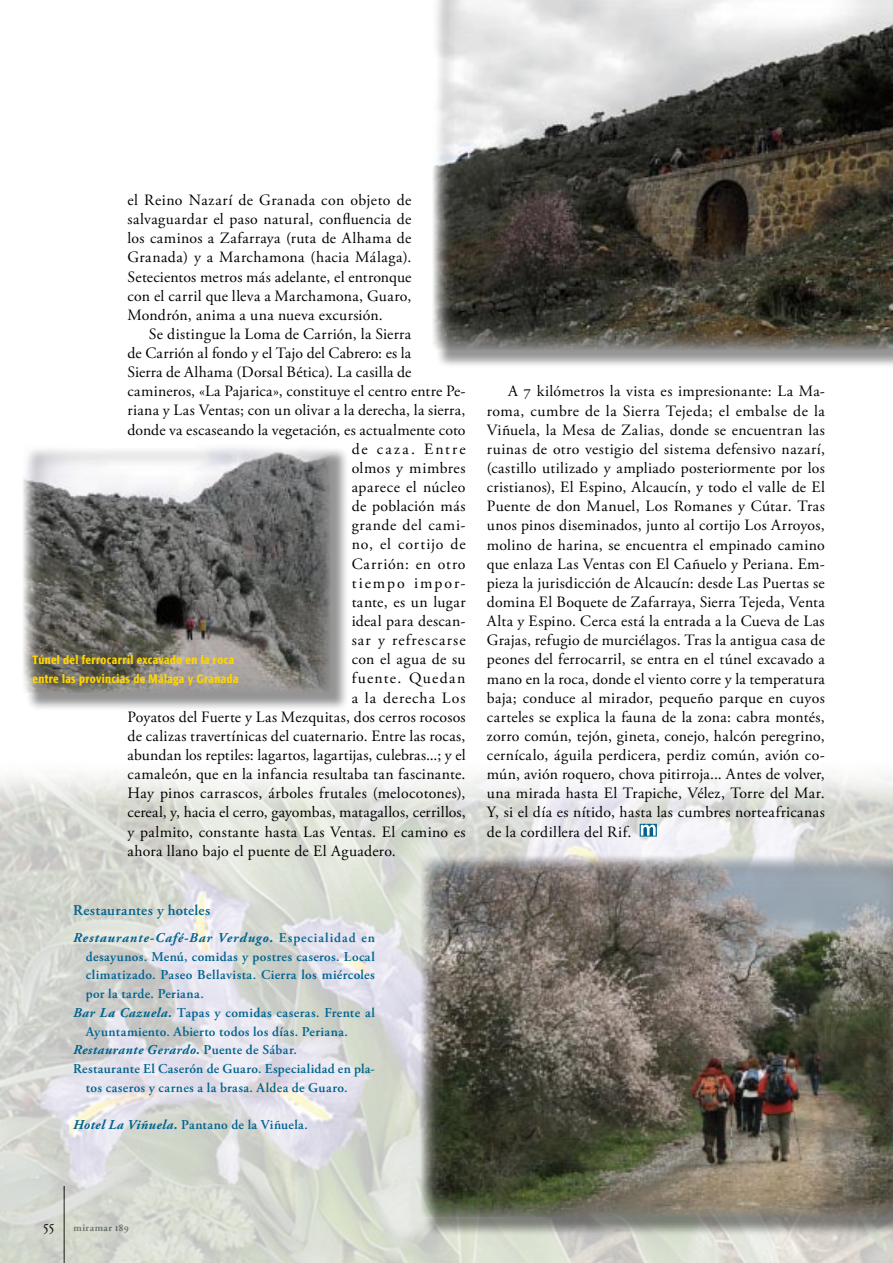
<style>
.page{position:relative;width:893px;height:1263px;background:#fff}
.page>*{position:absolute;margin:0;border:0;box-sizing:border-box;transform-origin:0 0}
.t1{font:15.75px/19.2px "Adobe Garamond Pro";letter-spacing:.02em;color:#000;text-align:justify}
.t2{font:15.75px "Adobe Garamond Pro";color:#000}
.t3{font:15.75px "Adobe Garamond Pro";letter-spacing:.06em;color:#000}
.t4{font:15.75px "Adobe Garamond Pro";letter-spacing:.07em;color:#000}
.t5{font:15.75px "Adobe Garamond Pro";letter-spacing:.05em;color:#000}
.t6{font:15.75px "Adobe Garamond Pro";letter-spacing:.055em;color:#000}
.t7{font:15.75px "Adobe Garamond Pro";letter-spacing:.08em;color:#000}
.t8{font:15.75px "Adobe Garamond Pro";letter-spacing:.135em;color:#000}
.t9{font:15.75px "Adobe Garamond Pro";letter-spacing:.13em;color:#000}
.t10{font:600 15px "Adobe Garamond Pro";letter-spacing:.02em;color:#00638f}
.t11{font:600 13.5px "Adobe Garamond Pro";letter-spacing:.025em;color:#00638f}
.t12{font:italic 700 13.5px "Adobe Garamond Pro";letter-spacing:.065em;color:#00638f}
.t13{font:italic 700 13.5px "Adobe Garamond Pro";letter-spacing:.035em;color:#00638f}
.t14{font:500 condensed 12px/19.2px "Formata";letter-spacing:.03em;color:#ffd500}
.t15{font:600 10.5px "Adobe Garamond Pro";letter-spacing:.04em;color:#727375}
.s1{font-weight:600;font-style:normal}
.s2{font-weight:700;font-style:italic}
.s3{font-weight:400;font-size:16.5px;color:#000}
</style>
<div class="page">
<img style="left:0;top:776px;width:893px;height:487px">
<div style="left:423px;top:858px;width:470px;height:405px;background:#000;opacity:.42"></div>
<img style="left:421px;top:855px;width:472px;height:362px">
<svg style="left:640px;top:824px;width:17px;height:12px"></svg>
<svg style="left:641px;top:825px;width:15px;height:10px"></svg>
<div style="left:435px;top:0;width:458px;height:382px;background:#000;opacity:.42"></div>
<img style="left:433px;top:0;width:460px;height:350px">
<div style="left:25px;top:446px;width:330px;height:273px;background:#000;opacity:.42"></div>
<img style="left:23px;top:446px;width:307px;height:247px">
<p class="t1" style="left:128px;top:191px;width:285px">el Reino Nazarí de Granada con objeto de salvaguardar el paso natural, confluencia de los caminos a Zafarraya (ruta de Alhama de Granada) y a Marchamona (hacia Málaga).<br>Setecientos metros más adelante, el entronque con el carril que lleva a Marchamona, Guaro, Mondrón, anima a una nueva excursión.</p>
<p class="t1" style="left:149px;top:325px;width:264px">Se distingue la Loma de Carrión, la Sierra</p>
<p class="t2" style="left:128px;top:344px;width:285px">de Carrión al fondo y el Tajo del Cabrero: es la</p>
<p class="t1" style="left:128px;top:363px;width:285px">Sierra de Alhama (Dorsal Bética). La casilla de</p>
<p class="t1" style="left:128px;top:382px;width:340px">camineros, «La Pajarica», constituye el centro entre Pe-</p>
<p class="t1" style="left:128px;top:401px;width:339px">riana y Las Ventas; con un olivar a la derecha, la sierra,</p>
<p class="t1" style="left:128px;top:421px;width:339px">donde va escaseando la vegetación, es actualmente coto</p>
<p class="t8" style="left:352px;top:439px;width:115px">de caza. Entre</p>
<p class="t1" style="left:352px;top:459px;width:115px">olmos y mimbres</p>
<p class="t1" style="left:352px;top:478px;width:115px">aparece el núcleo</p>
<p class="t1" style="left:352px;top:497px;width:115px">de población más</p>
<p class="t5" style="left:352px;top:516px;width:115px">grande del cami-</p>
<p class="t3" style="left:352px;top:535px;width:115px">no, el cortijo de</p>
<p class="t6" style="left:352px;top:554px;width:115px">Carrión: en otro</p>
<p class="t9" style="left:352px;top:573px;width:115px">tiempo impor-</p>
<p class="t1" style="left:352px;top:593px;width:115px">tante, es un lugar</p>
<p class="t1" style="left:352px;top:612px;width:115px">ideal para descan-</p>
<p class="t4" style="left:352px;top:631px;width:115px">sar y refrescarse</p>
<p class="t1" style="left:352px;top:650px;width:115px">con el agua de su</p>
<p class="t7" style="left:352px;top:669px;width:115px">fuente. Quedan</p>
<p class="t3" style="left:352px;top:688px;width:115px">a la derecha Los</p>
<p class="t1" style="left:128px;top:708px;width:340px">Poyatos del Fuerte y Las Mezquitas, dos cerros rocosos</p>
<p class="t1" style="left:128px;top:727px;width:339px">de calizas travertínicas del cuaternario. Entre las rocas,</p>
<p class="t1" style="left:128px;top:746px;width:340px">abundan los reptiles: lagartos, lagartijas, culebras...; y el</p>
<p class="t1" style="left:128px;top:765px;width:339px">camaleón, que en la infancia resultaba tan fascinante.</p>
<p class="t1" style="left:128px;top:784px;width:339px">Hay pinos carrascos, árboles frutales (melocotones),</p>
<p class="t1" style="left:128px;top:803px;width:340px">cereal, y, hacia el cerro, gayombas, matagallos, cerrillos,</p>
<p class="t1" style="left:128px;top:822px;width:340px">y palmito, constante hasta Las Ventas. El camino es</p>
<p class="t1" style="left:128px;top:842px;width:270px">ahora llano bajo el puente de El Aguadero.</p>
<p class="t14" style="left:33px;top:650px;width:207px">Túnel del ferrocarril excavado en la roca entre las provincias de Málaga y Granada</p>
<p class="t10" style="left:73px;top:901px;width:139px">Restaurantes y hoteles</p>
<p class="t12" style="left:73px;top:930px;width:303px">Restaurante-Café-Bar Verdugo. <span class="s1">Especialidad en</span></p>
<p class="t11" style="left:86px;top:949px;width:290px">desayunos. Menú, comidas y postres caseros. Local</p>
<p class="t11" style="left:86px;top:967px;width:290px">climatizado. Paseo Bellavista. Cierra los miércoles</p>
<p class="t11" style="left:86px;top:986px;width:119px">por la tarde. Periana.</p>
<p class="t11" style="left:73px;top:1005px;width:303px"><span class="s2">Bar La Cazuela.</span> Tapas y comidas caseras. Frente al</p>
<p class="t11" style="left:86px;top:1024px;width:263px">Ayuntamiento. Abierto todos los días. Periana.</p>
<p class="t13" style="left:73px;top:1042px;width:225px">Restaurante Gerardo. <span class="s1">Puente de Sábar.</span></p>
<p class="t11" style="left:73px;top:1061px;width:303px">Restaurante El Caserón de Guaro. Especialidad en pla-</p>
<p class="t11" style="left:86px;top:1080px;width:263px">tos caseros y carnes a la brasa. Aldea de Guaro.</p>
<p class="t11" style="left:73px;top:1117px;width:236px"><span class="s2">Hotel La Viñuela.</span> Pantano de la Viñuela.</p>
<p class="t1" style="left:487px;top:382px;width:340px;text-indent:21px">A 7 kilómetros la vista es impresionante: La Ma&shy;roma, cumbre de la Sierra Tejeda; el embalse de la Viñuela, la Mesa de Zalias, donde se encuentran las ruinas de otro vestigio del sistema defensivo nazarí, (castillo utilizado y ampliado posteriormente por los cristianos), El Espino, Alcaucín, y todo el valle de El Puente de don Manuel, Los Romanes y Cútar. Tras unos pinos diseminados, junto al cortijo Los Arroyos, molino de harina, se encuentra el empinado camino que enlaza Las Ventas con El Cañuelo y Periana. Em&shy;pieza la jurisdicción de Alcaucín: desde Las Puertas se domina El Boquete de Zafarraya, Sierra Tejeda, Venta Alta y Espino. Cerca está la entrada a la Cueva de Las Grajas, refugio de murciélagos. Tras la antigua casa de peones del ferrocarril, se entra en el túnel excavado a mano en la roca, donde el viento corre y la temperatura baja; conduce al mirador, pequeño parque en cuyos carteles se explica la fauna de la zona: cabra montés, zorro común, tejón, gineta, conejo, halcón peregrino, cernícalo, águila perdicera, perdiz común, avión co&shy;mún, avión roquero, chova pitirroja... Antes de volver, una mirada hasta El Trapiche, Vélez, Torre del Mar.<br>Y, si el día es nítido, hasta las cumbres norteafricanas de la cordillera del Rif.</p>
<p class="t15" style="left:43px;top:1222px;width:88px"><span class="s3">55</span> miramar 189</p>
</div>
